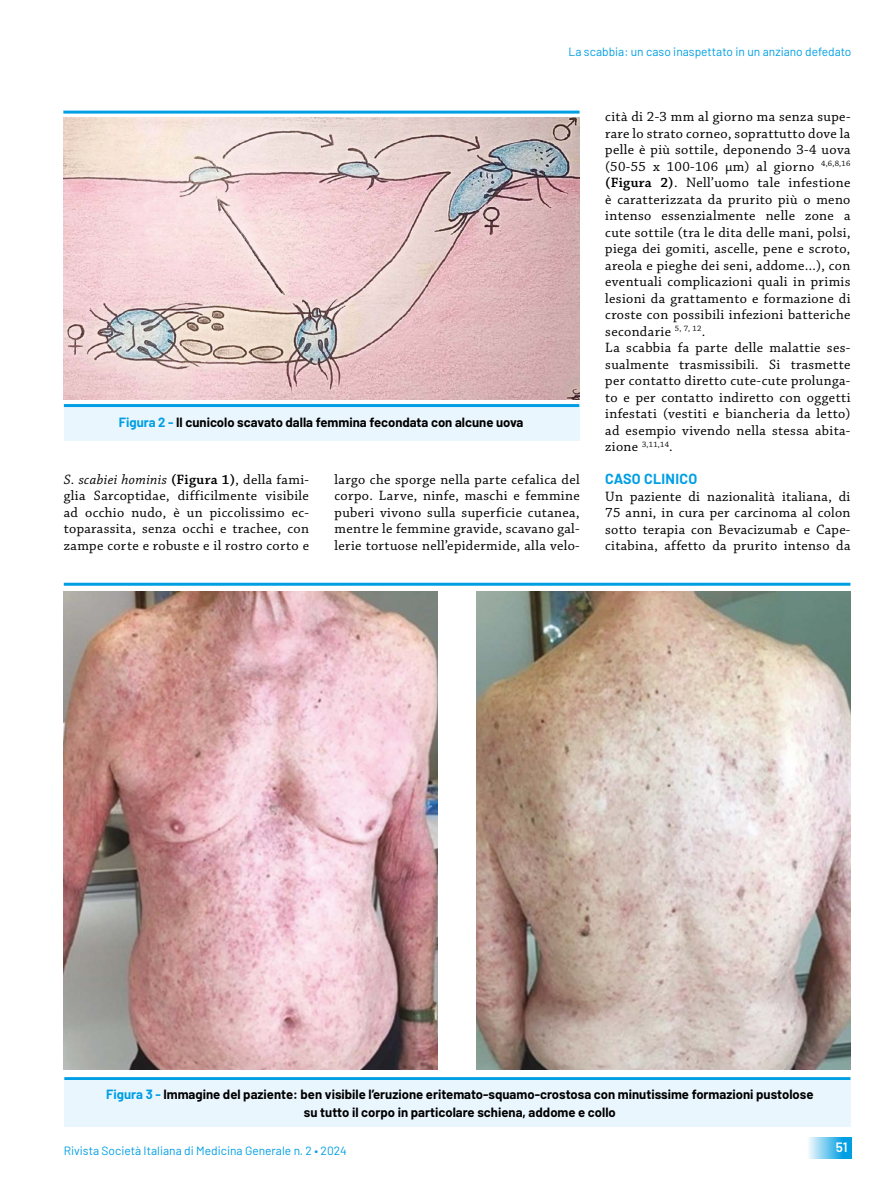
<style>
.page{position:relative;width:893px;height:1191px;background:#fff}
.page>*{position:absolute;margin:0;border:0;box-sizing:border-box;transform-origin:0 0}
.t1{font:14.25px/16.5px "Chaparral Pro";letter-spacing:.025em;color:#000;text-align:justify}
.t2{font:700 14.25px "Barlow";letter-spacing:.02em;color:#009fe3}
.t3{font:600 13.5px "Barlow";color:#fff}
.t4{font:700 13.05px/18px "Barlow";color:#000;text-align:center}
.t5{font:12px "Barlow";color:#009fe3}
.t6{font:8.25px "Chaparral Pro";color:#000}
.s1{color:#009fe3}
.s2{font-style:italic}
.s3{font-weight:600}
.s4{font-size:14.25px}
</style>
<div class="page">
<div style="left:807px;top:1137px;width:45px;height:21px;background:linear-gradient(to right,#f2fafd,#008fde)"></div>
<img style="left:64px;top:591px;width:373px;height:478px">
<img style="left:477px;top:591px;width:373px;height:478px">
<img style="left:64px;top:118px;width:515px;height:281px">
<hr style="left:63px;top:111px;width:516px;height:3px;background:#009fe3">
<hr style="left:64px;top:1077px;width:786px;height:3px;background:#009fe3">
<hr style="left:64px;top:583px;width:786px;height:3px;background:#009fe3">
<div style="left:64px;top:1080px;width:786px;height:46px;background:#eaf6fe"></div>
<div style="left:64px;top:406px;width:515px;height:34px;background:#eaf6fe"></div>
<hr style="left:64px;top:404px;width:515px;height:3px;background:#009fe3">
<p class="t5" style="left:569px;top:44px;width:284px">La scabbia: un caso inaspettato in un anziano defedato</p>
<p class="t4" style="left:119px;top:413px;width:406px"><span class="s1">Figura 2 -</span> Il cunicolo scavato dalla femmina fecondata con alcune uova</p>
<p class="t1" style="left:64px;top:472px;width:247px"><span class="s2">S. scabiei hominis</span> <span class="s3">(Figura 1)</span>, della fami&shy;glia Sarcoptidae, difficilmente visibile ad occhio nudo, è un piccolissimo ec&shy;toparassita, senza occhi e trachee, con zampe corte e robuste e il rostro corto e</p>
<p class="t1" style="left:334px;top:472px;width:247px">largo che sporge nella parte cefalica del corpo. Larve, ninfe, maschi e femmine puberi vivono sulla superficie cutanea, mentre le femmine gravide, scavano gal&shy;lerie tortuose nell’epidermide, alla velo-</p>
<p class="t1" style="left:605px;top:109px;width:247px;text-align:left">cità di 2-3 mm al giorno ma senza supe&shy;rare lo strato corneo, soprattutto dove la pelle è più sottile, deponendo 3-4 uova (50-55 x 100-106 µm) al giorno <sup>4,6,8,16 </sup><span class="s3">(Figura 2)</span>. Nell’uomo tale infestione è caratterizzata da prurito più o meno intenso essenzialmente nelle zone a cute sottile (tra le dita delle mani, polsi, piega dei gomiti, ascelle, pene e scroto, areola e pieghe dei seni, addome…), con eventuali complicazioni quali in primis lesioni da grattamento e formazione di croste con possibili infezioni batteriche secondarie <sup>5,</sup> <sup>7,</sup> <sup>12</sup>.<br>La scabbia fa parte delle malattie ses&shy;sualmente trasmissibili. Si trasmette per contatto diretto cute-cute prolunga&shy;to e per contatto indiretto con oggetti infestati (vestiti e biancheria da letto) ad esempio vivendo nella stessa abita-</p>
<p class="t6" style="left:605px;top:439px;width:69px"><span class="s4">zione</span> 3,11,14<span class="s4">.</span></p>
<p class="t2" style="left:605px;top:470px;width:93px">CASO CLINICO</p>
<p class="t1" style="left:605px;top:488px;width:247px">Un paziente di nazionalità italiana, di 75 anni, in cura per carcinoma al colon sotto terapia con Bevacizumab e Cape&shy;citabina, affetto da prurito intenso da</p>
<p class="t4" style="left:106px;top:1084px;width:709px"><span class="s1">Figura 3 -</span> Immagine del paziente: ben visibile l’eruzione eritemato-squamo-crostosa con minutissime formazioni pustolose su tutto il corpo in particolare schiena, addome e collo</p>
<p class="t5" style="left:64px;top:1143px;width:285px">Rivista Società Italiana di Medicina Generale n. 2 • 2024</p>
<p class="t3" style="left:836px;top:1138px;width:13px">51</p>
</div>
